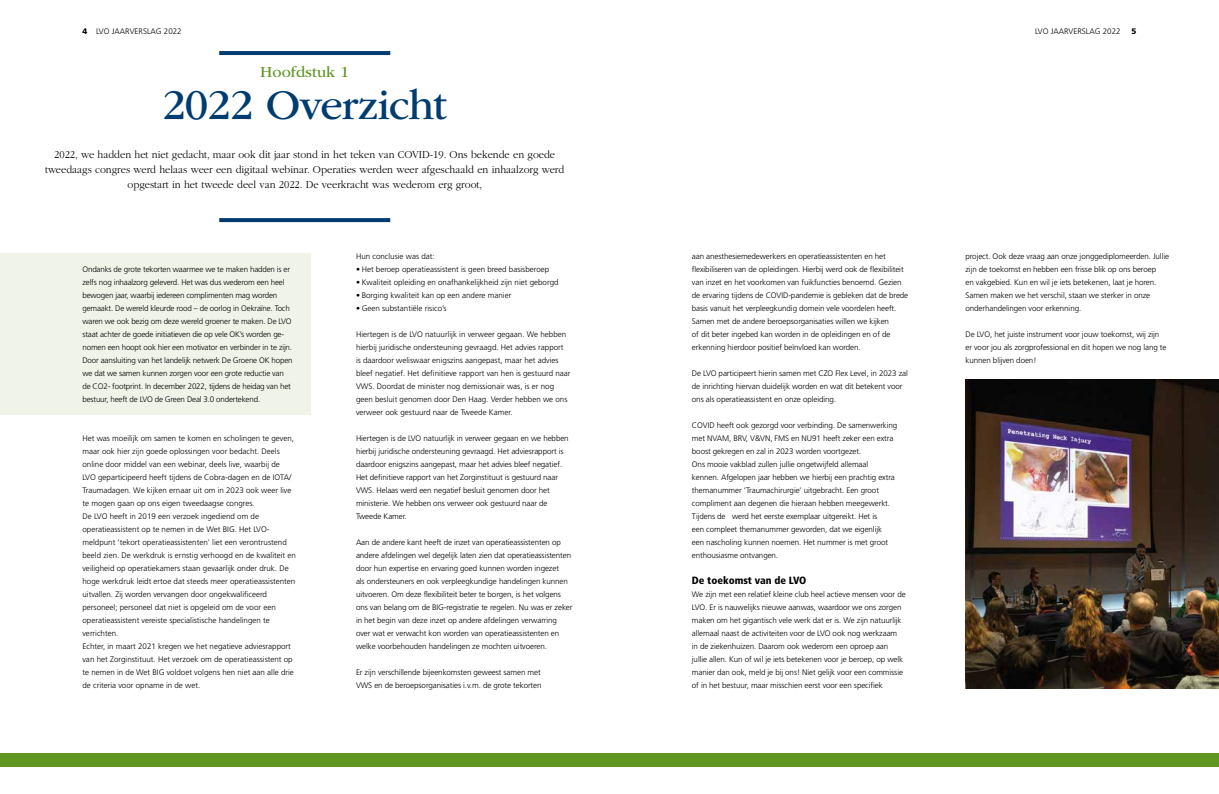
<style>
.page{position:relative;width:1219px;height:794px;background:#fff}
.page>*{position:absolute;margin:0;border:0;box-sizing:border-box;transform-origin:0 0}
.t1{font:44px "ITC Garamond Std";letter-spacing:-.02em;color:#003c70}
.t2{font:16px "ITC Garamond Std";color:#629623}
.t3{font:300 11px/15px "ITC Garamond Std";color:#000;text-align:center;scale:.95 1}
.t4{font:900 condensed 10.5px "Frutiger LT Std";color:#000}
.t5{font:300 8px/13px "Frutiger LT Std";letter-spacing:-.01em;color:#000}
.t6{font:900 8px "Frutiger LT Std";color:#000}
.s1{font-weight:900}
</style>
<div class="page">
<div style="left:0;top:753px;width:1219px;height:13px;background:#629623"></div>
<div style="left:0;top:253px;width:310px;height:162px;background:#eff3e8"></div>
<hr style="left:219px;top:51px;width:171px;height:4px;background:#003c70">
<svg style="left:219px;top:218px;width:171px;height:4px"></svg>
<img style="left:965px;top:380px;width:254px;height:308px">
<p class="t5" style="left:82px;top:25px;width:101px"><span class="s1">4</span> LVO JAARVERSLAG 2022</p>
<p class="t5" style="left:1035px;top:25px;width:87px">LVO JAARVERSLAG 2022</p>
<p class="t6" style="left:1132px;top:27px;width:6px">5</p>
<h2 class="t2" style="left:260px;top:63px;width:90px">Hoofdstuk 1</h2>
<h1 class="t1" style="left:162px;top:81px;width:286px">2022 Overzicht</h1>
<p class="t3" style="left:45px;top:147px;width:548px">2022, we hadden het niet gedacht, maar ook dit jaar stond in het teken van COVID-19. Ons bekende en goede tweedaags congres werd helaas weer een digitaal webinar. Operaties werden weer afgeschaald en inhaalzorg werd opgestart in het tweede deel van 2022. De veerkracht was wederom erg groot,</p>
<p class="t5" style="left:82px;top:263px;width:212px">Ondanks de grote tekorten waarmee we te maken hadden is er zelfs nog inhaalzorg geleverd. Het was dus wederom een heel bewogen jaar, waarbij iedereen complimenten mag worden gemaakt. De wereld kleurde rood – de oorlog in Oekraïne. Toch waren we ook bezig om deze wereld groener te maken. De LVO staat achter de goede initiatieven die op vele OK’s worden ge&shy;nomen een hoopt ook hier een motivator en verbinder in te zijn.<br>Door aansluiting van het landelijk netwerk De Groene OK hopen we dat we samen kunnen zorgen voor een grote reductie van de CO2- footprint. In december 2022, tijdens de heidag van het bestuur, heeft de LVO de Green Deal 3.0 ondertekend.</p>
<p class="t5" style="left:82px;top:432px;width:215px">Het was moeilijk om samen te komen en scholingen te geven, maar ook hier zijn goede oplossingen voor bedacht. Deels online door middel van een webinar, deels live, waarbij de<br>LVO geparticipeerd heeft tijdens de Cobra-dagen en de IOTA/ Traumadagen. We kijken ernaar uit om in 2023 ook weer live te mogen gaan op ons eigen tweedaagse congres.<br>De LVO heeft in 2019 een verzoek ingediend om de operatieassistent op te nemen in de Wet BIG. Het LVO&shy;meldpunt ‘tekort operatieassistenten’ liet een verontrustend beeld zien. De werkdruk is ernstig verhoogd en de kwaliteit en veiligheid op operatiekamers staan gevaarlijk onder druk. De hoge werkdruk leidt ertoe dat steeds meer operatieassistenten uitvallen. Zij worden vervangen door ongekwalificeerd personeel; personeel dat niet is opgeleid om de voor een operatieassistent vereiste specialistische handelingen te verrichten.<br>Echter, in maart 2021 kregen we het negatieve adviesrapport van het Zorginstituut. Het verzoek om de operatieassistent op te nemen in de Wet BIG voldoet volgens hen niet aan alle drie de criteria voor opname in de wet.</p>
<p class="t5" style="left:356px;top:250px;width:80px">Hun conclusie was dat:</p>
<p class="t5" style="left:356px;top:263px;width:195px">• Het beroep operatieassistent is geen breed basisberoep</p>
<p class="t5" style="left:356px;top:276px;width:204px">• Kwaliteit opleiding en onafhankelijkheid zijn niet geborgd</p>
<p class="t5" style="left:356px;top:289px;width:157px">• Borging kwaliteit kan op een andere manier</p>
<p class="t5" style="left:356px;top:302px;width:92px">• Geen substantiële risico’s</p>
<p class="t5" style="left:356px;top:328px;width:216px">Hiertegen is de LVO natuurlijk in verweer gegaan. We hebben hierbij juridische ondersteuning gevraagd. Het advies rapport<br>is daardoor weliswaar enigszins aangepast, maar het advies bleef negatief. Het definitieve rapport van hen is gestuurd naar VWS. Doordat de minister nog demissionair was, is er nog geen besluit genomen door Den Haag. Verder hebben we ons verweer ook gestuurd naar de Tweede Kamer.</p>
<p class="t5" style="left:356px;top:432px;width:214px">Hiertegen is de LVO natuurlijk in verweer gegaan en we hebben hierbij juridische ondersteuning gevraagd. Het adviesrapport is daardoor enigszins aangepast, maar het advies bleef negatief.<br>Het definitieve rapport van het Zorginstituut is gestuurd naar VWS. Helaas werd een negatief besluit genomen door het ministerie. We hebben ons verweer ook gestuurd naar de Tweede Kamer.</p>
<p class="t5" style="left:356px;top:536px;width:218px">Aan de andere kant heeft de inzet van operatieassistenten op andere afdelingen wel degelijk laten zien dat operatieassistenten door hun expertise en ervaring goed kunnen worden ingezet<br>als ondersteuners en ook verpleegkundige handelingen kunnen uitvoeren. Om deze flexibiliteit beter te borgen, is het volgens ons van belang om de BIG-registratie te regelen. Nu was er zeker in het begin van deze inzet op andere afdelingen verwarring over wat er verwacht kon worden van operatieassistenten en welke voorbehouden handelingen ze mochten uitvoeren.</p>
<p class="t5" style="left:356px;top:666px;width:187px">Er zijn verschillende bijeenkomsten geweest samen met<br>VWS en de beroepsorganisaties i.v.m. de grote tekorten</p>
<p class="t5" style="left:692px;top:250px;width:218px">aan anesthesiemedewerkers en operatieassistenten en het flexibiliseren van de opleidingen. Hierbij werd ook de flexibiliteit van inzet en het voorkomen van fuikfuncties benoemd. Gezien de ervaring tijdens de COVID-pandemie is gebleken dat de brede basis vanuit het verpleegkundig domein vele voordelen heeft.<br>Samen met de andere beroepsorganisaties willen we kijken<br>of dit beter ingebed kan worden in de opleidingen en of de erkenning hierdoor positief beïnvloed kan worden.</p>
<p class="t5" style="left:692px;top:367px;width:217px">De LVO participeert hierin samen met CZO Flex Level, in 2023 zal de inrichting hiervan duidelijk worden en wat dit betekent voor ons als operatieassistent en onze opleiding.</p>
<p class="t5" style="left:692px;top:419px;width:207px">COVID heeft ook gezorgd voor verbinding. De samenwerking met NVAM, BRV, V&amp;VN, FMS en NU91 heeft zeker een extra boost gekregen en zal in 2023 worden voortgezet.<br>Ons mooie vakblad zullen jullie ongetwijfeld allemaal<br>kennen. Afgelopen jaar hebben we hierbij een prachtig extra themanummer ‘Traumachirurgie’ uitgebracht. Een groot compliment aan degenen die hieraan hebben meegewerkt.<br>Tijdens de werd het eerste exemplaar uitgereikt. Het is<br>een compleet themanummer geworden, dat we eigenlijk<br>een nascholing kunnen noemen. Het nummer is met groot enthousiasme ontvangen.</p>
<h3 class="t4" style="left:692px;top:574px;width:116px">De toekomst van de LVO</h3>
<p class="t5" style="left:692px;top:588px;width:215px">We zijn met een relatief kleine club heel actieve mensen voor de LVO. Er is nauwelijks nieuwe aanwas, waardoor we ons zorgen maken om het gigantisch vele werk dat er is. We zijn natuurlijk allemaal naast de activiteiten voor de LVO ook nog werkzaam<br>in de ziekenhuizen. Daarom ook wederom een oproep aan<br>jullie allen. Kun of wil je iets betekenen voor je beroep, op welk manier dan ook, meld je bij ons! Niet gelijk voor een commissie of in het bestuur, maar misschien eerst voor een specifiek</p>
<p class="t5" style="left:965px;top:250px;width:205px">project. Ook deze vraag aan onze jonggediplomeerden. Jullie zijn de toekomst en hebben een frisse blik op ons beroep<br>en vakgebied. Kun en wil je iets betekenen, laat je horen.<br>Samen maken we het verschil, staan we sterker in onze onderhandelingen voor erkenning.</p>
<p class="t5" style="left:965px;top:328px;width:202px">De LVO, het juiste instrument voor jouw toekomst, wij zijn er voor jou als zorgprofessional en dit hopen we nog lang te kunnen blijven doen!</p>
</div>
